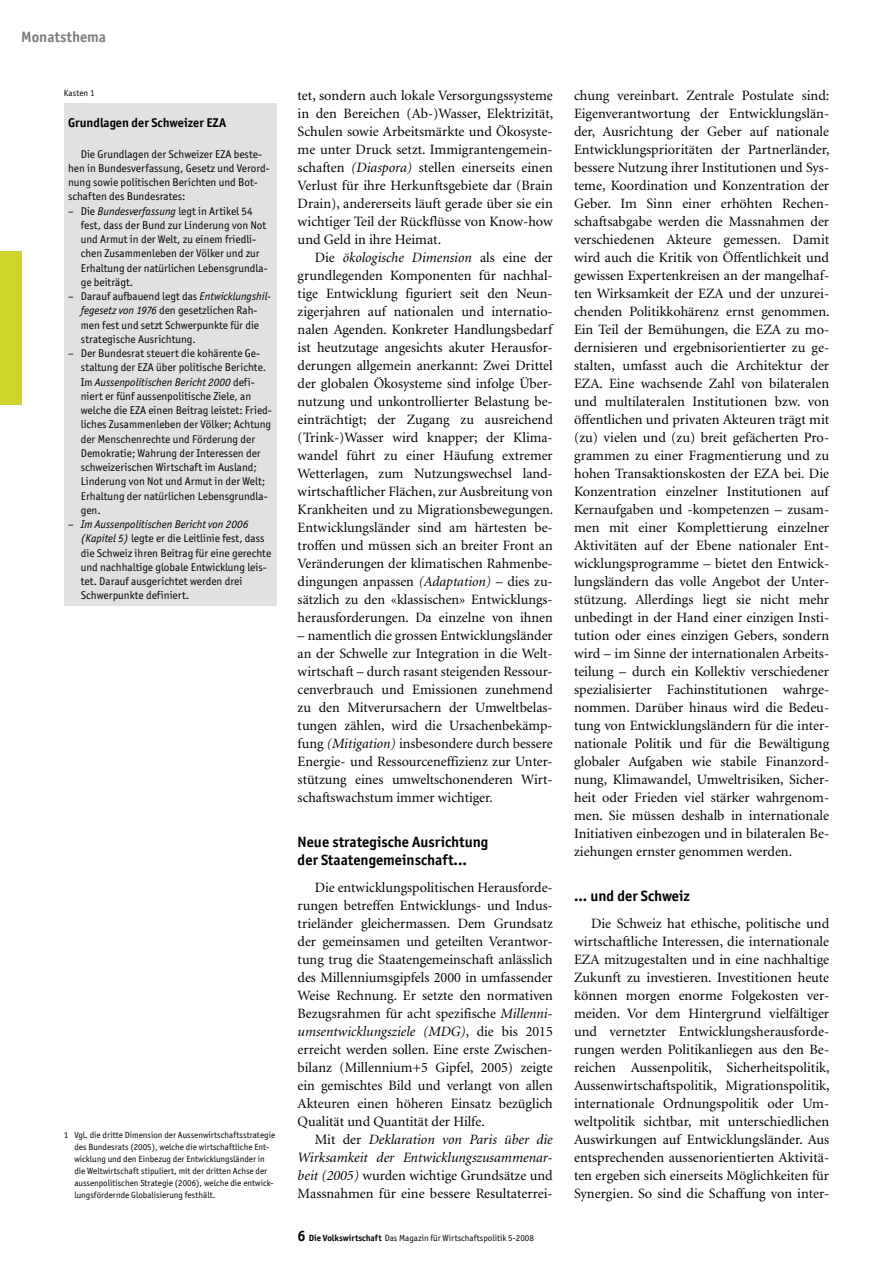
<style>
.page{position:relative;width:893px;height:1263px;background:#fff}
.page>*{position:absolute;margin:0;border:0;box-sizing:border-box;transform-origin:0 0}
._04_Zwischentitel_1{font:700 15px/18px "Officina San ITC";color:#000}
.t1{font:700 15px "Officina San ITC";color:#7c7c7c}
._03_Grundschrift{font:14.25px/18px "Minion";color:#000;text-align:justify}
._03_Grundschrift-2{font:italic 14.25px/18px "Minion";color:#000;text-align:justify}
._10_Kasten-Titel{font:700 12.75px "Officina San ITC";color:#000}
._12_Kasten-Text{font:11.25px/14.2px "Officina San ITC";color:#000}
._09_Fussnote{font:9px/12px "Officina San ITC";color:#000}
._06_Abbildungen{font:9px "Officina San ITC";letter-spacing:.005em;color:#000}
.s1{font-style:italic}
.s2{font-style:normal}
.s3{font-weight:700;font-size:15px}
.s4{font-weight:700}
</style>
<div class="page">
<div style="left:0;top:252px;width:21px;height:153px;background:#cdd52b"></div>
<div style="left:64px;top:104px;width:212px;height:502px;background:#e1e1e1"></div>
<p class="t1" style="left:21px;top:27px;width:86px">Monatsthema</p>
<p class="_06_Abbildungen" style="left:64px;top:87px;width:32px">Kasten 1</p>
<p class="_10_Kasten-Titel" style="left:68px;top:115px;width:160px">Grundlagen der Schweizer EZA</p>
<p class="_12_Kasten-Text" style="left:68px;top:147px;width:203px;text-indent:13px">Die Grundlagen der Schweizer EZA beste&shy;hen in Bundesverfassung, Gesetz und Verord&shy;nung sowie politischen Berichten und Bot&shy;schaften des Bundesrates:</p>
<p class="_12_Kasten-Text" style="left:81px;top:204px;width:188px;text-indent:-13px">– Die <span class="s1">Bundesverfassung</span> legt in Artikel 54 fest, dass der Bund zur Linderung von Not und Armut in der Welt, zu einem friedli&shy;chen Zusammenleben der Völker und zur Erhaltung der natürlichen Lebensgrundla&shy;ge beiträgt.</p>
<p class="_12_Kasten-Text" style="left:81px;top:289px;width:191px;text-indent:-13px">– Darauf aufbauend legt das <span class="s1">Entwicklungshil&shy;fegesetz von 1976</span> den gesetzlichen Rah&shy;men fest und setzt Schwerpunkte für die strategische Ausrichtung.</p>
<p class="_12_Kasten-Text" style="left:81px;top:346px;width:193px;text-indent:-13px">– Der Bundesrat steuert die kohärente Ge&shy;staltung der EZA über politische Berichte.<br>Im <span class="s1">Aussenpolitischen Bericht 2000</span> defi&shy;niert er fünf aussenpolitische Ziele, an welche die EZA einen Beitrag leistet: Fried&shy;liches Zusammenleben der Völker; Achtung der Menschenrechte und Förderung der Demokratie; Wahrung der Interessen der schweizerischen Wirtschaft im Ausland; Linderung von Not und Armut in der Welt; Erhaltung der natürlichen Lebensgrundla&shy;gen.</p>
<p class="_12_Kasten-Text" style="left:81px;top:517px;width:192px;text-indent:-13px">– <span class="s1">Im Aussenpolitischen Bericht von 2006 (Kapitel 5)</span> legte er die Leitlinie fest, dass die Schweiz ihren Beitrag für eine gerechte und nachhaltige globale Entwicklung leis&shy;tet. Darauf ausgerichtet werden drei Schwerpunkte definiert.</p>
<p class="_09_Fussnote" style="left:74px;top:1128px;width:202px;text-indent:-11px">1 Vgl. die dritte Dimension der Aussenwirtschaftsstrategie des Bundesrats (2005), welche die wirtschaftliche Ent&shy;wicklung und den Einbezug der Entwicklungsländer in die Weltwirtschaft stipuliert, mit der dritten Achse der aussenpolitischen Strategie (2006), welche die entwick&shy;lungsfördernde Globalisierung festhält.</p>
<p class="_03_Grundschrift" style="left:298px;top:86px;width:257px">tet, sondern auch lokale Versorgungssysteme in den Bereichen (Ab-)Wasser, Elektrizität, Schulen sowie Arbeitsmärkte und Ökosyste&shy;me unter Druck setzt. Immigrantengemein&shy;schaften <span class="s1">(Diaspora)</span> stellen einerseits einen Verlust für ihre Herkunftsgebiete dar (Brain Drain), andererseits läuft gerade über sie ein wichtiger Teil der Rückflüsse von Know-how und Geld in ihre Heimat.</p>
<p class="_03_Grundschrift" style="left:298px;top:248px;width:257px;text-indent:17px">Die <span class="s1">ökologische Dimension</span> als eine der grundlegenden Komponenten für nachhal&shy;tige Entwicklung figuriert seit den Neun&shy;zigerjahren auf nationalen und internatio&shy;nalen Agenden. Konkreter Handlungsbedarf ist heutzutage angesichts akuter Herausfor&shy;derungen allgemein anerkannt: Zwei Drittel der globalen Ökosysteme sind infolge Über&shy;nutzung und unkontrollierter Belastung be&shy;einträchtigt; der Zugang zu ausreichend (Trink-)Wasser wird knapper; der Klima&shy;wandel führt zu einer Häufung extremer Wetterlagen, zum Nutzungswechsel land&shy;wirtschaftlicher Flächen, zur Ausbreitung von Krankheiten und zu Migrationsbewegungen.<br>Entwicklungsländer sind am härtesten be&shy;troffen und müssen sich an breiter Front an Veränderungen der klimatischen Rahmenbe&shy;dingungen anpassen <span class="s1">(Adaptation)</span> – dies zu&shy;sätzlich zu den «klassischen» Entwicklungs&shy;herausforderungen. Da einzelne von ihnen</p>
<p class="_03_Grundschrift" style="left:298px;top:626px;width:257px">– namentlich die grossen Entwicklungsländer an der Schwelle zur Integration in die Welt&shy;wirtschaft – durch rasant steigenden Ressour&shy;cenverbrauch und Emissionen zunehmend zu den Mitverursachern der Umweltbelas&shy;tungen zählen, wird die Ursachenbekämp&shy;fung <span class="s1">(Mitigation)</span> insbesondere durch bessere Energie- und Ressourceneffizienz zur Unter&shy;stützung eines umweltschonenderen Wirt&shy;schaftswachstum immer wichtiger.</p>
<p class="_04_Zwischentitel_1" style="left:298px;top:832px;width:192px">Neue strategische Ausrichtung der Staatengemeinschaft...</p>
<p class="_03_Grundschrift" style="left:298px;top:878px;width:257px;text-indent:17px">Die entwicklungspolitischen Herausforde&shy;rungen betreffen Entwicklungs- und Indus&shy;trieländer gleichermassen. Dem Grundsatz der gemeinsamen und geteilten Verantwor&shy;tung trug die Staatengemeinschaft anlässlich des Millenniumsgipfels 2000 in umfassender Weise Rechnung. Er setzte den normativen Bezugsrahmen für acht spezifische <span class="s1">Millenni&shy;umsentwicklungsziele (MDG)</span>, die bis 2015 erreicht werden sollen. Eine erste Zwischen&shy;bilanz (Millennium+5 Gipfel, 2005) zeigte ein gemischtes Bild und verlangt von allen Akteuren einen höheren Einsatz bezüglich Qualität und Quantität der Hilfe.</p>
<p class="_03_Grundschrift-2" style="left:298px;top:1130px;width:257px;text-indent:17px"><span class="s2">Mit der</span> Deklaration von Paris über die Wirksamkeit der Entwicklungszusammenar&shy;beit (2005) <span class="s2">wurden wichtige Grundsätze und Massnahmen für eine bessere Resultaterrei-</span></p>
<p class="_09_Fussnote" style="left:298px;top:1232px;width:238px"><span class="s3">6</span> <span class="s4">Die Volkswirtschaft</span> Das Magazin für Wirtschaftspolitik 5-2008</p>
<p class="_03_Grundschrift" style="left:574px;top:86px;width:257px">chung vereinbart. Zentrale Postulate sind:<br>Eigenverantwortung der Entwicklungslän&shy;der, Ausrichtung der Geber auf nationale Entwicklungsprioritäten der Partnerländer, bessere Nutzung ihrer Institutionen und Sys&shy;teme, Koordination und Konzentration der Geber. Im Sinn einer erhöhten Rechen&shy;schaftsabgabe werden die Massnahmen der verschiedenen Akteure gemessen. Damit wird auch die Kritik von Öffentlichkeit und gewissen Expertenkreisen an der mangelhaf&shy;ten Wirksamkeit der EZA und der unzurei&shy;chenden Politikkohärenz ernst genommen.<br>Ein Teil der Bemühungen, die EZA zu mo&shy;dernisieren und ergebnisorientierter zu ge&shy;stalten, umfasst auch die Architektur der EZA. Eine wachsende Zahl von bilateralen und multilateralen Institutionen bzw. von öffentlichen und privaten Akteuren trägt mit (zu) vielen und (zu) breit gefächerten Pro&shy;grammen zu einer Fragmentierung und zu hohen Transaktionskosten der EZA bei. Die Konzentration einzelner Institutionen auf Kernaufgaben und -kompetenzen – zusam&shy;men mit einer Komplettierung einzelner Aktivitäten auf der Ebene nationaler Ent&shy;wicklungsprogramme – bietet den Entwick&shy;lungsländern das volle Angebot der Unter&shy;stützung. Allerdings liegt sie nicht mehr unbedingt in der Hand einer einzigen Insti&shy;tution oder eines einzigen Gebers, sondern wird – im Sinne der internationalen Arbeits&shy;teilung – durch ein Kollektiv verschiedener spezialisierter Fachinstitutionen wahrge&shy;nommen. Darüber hinaus wird die Bedeu&shy;tung von Entwicklungsländern für die inter&shy;nationale Politik und für die Bewältigung globaler Aufgaben wie stabile Finanzord&shy;nung, Klimawandel, Umweltrisiken, Sicher&shy;heit oder Frieden viel stärker wahrgenom&shy;men. Sie müssen deshalb in internationale Initiativen einbezogen und in bilateralen Be&shy;ziehungen ernster genommen werden.</p>
<p class="_04_Zwischentitel_1" style="left:574px;top:886px;width:117px">... und der Schweiz</p>
<p class="_03_Grundschrift" style="left:574px;top:914px;width:257px;text-indent:17px">Die Schweiz hat ethische, politische und wirtschaftliche Interessen, die internationale EZA mitzugestalten und in eine nachhaltige Zukunft zu investieren. Investitionen heute können morgen enorme Folgekosten ver&shy;meiden. Vor dem Hintergrund vielfältiger und vernetzter Entwicklungsherausforde&shy;rungen werden Politikanliegen aus den Be&shy;reichen Aussenpolitik, Sicherheitspolitik, Aussenwirtschaftspolitik, Migrationspolitik, internationale Ordnungspolitik oder Um&shy;weltpolitik sichtbar, mit unterschiedlichen Auswirkungen auf Entwicklungsländer. Aus entsprechenden aussenorientierten Aktivitä&shy;ten ergeben sich einerseits Möglichkeiten für Synergien. So sind die Schaffung von inter-</p>
</div>
